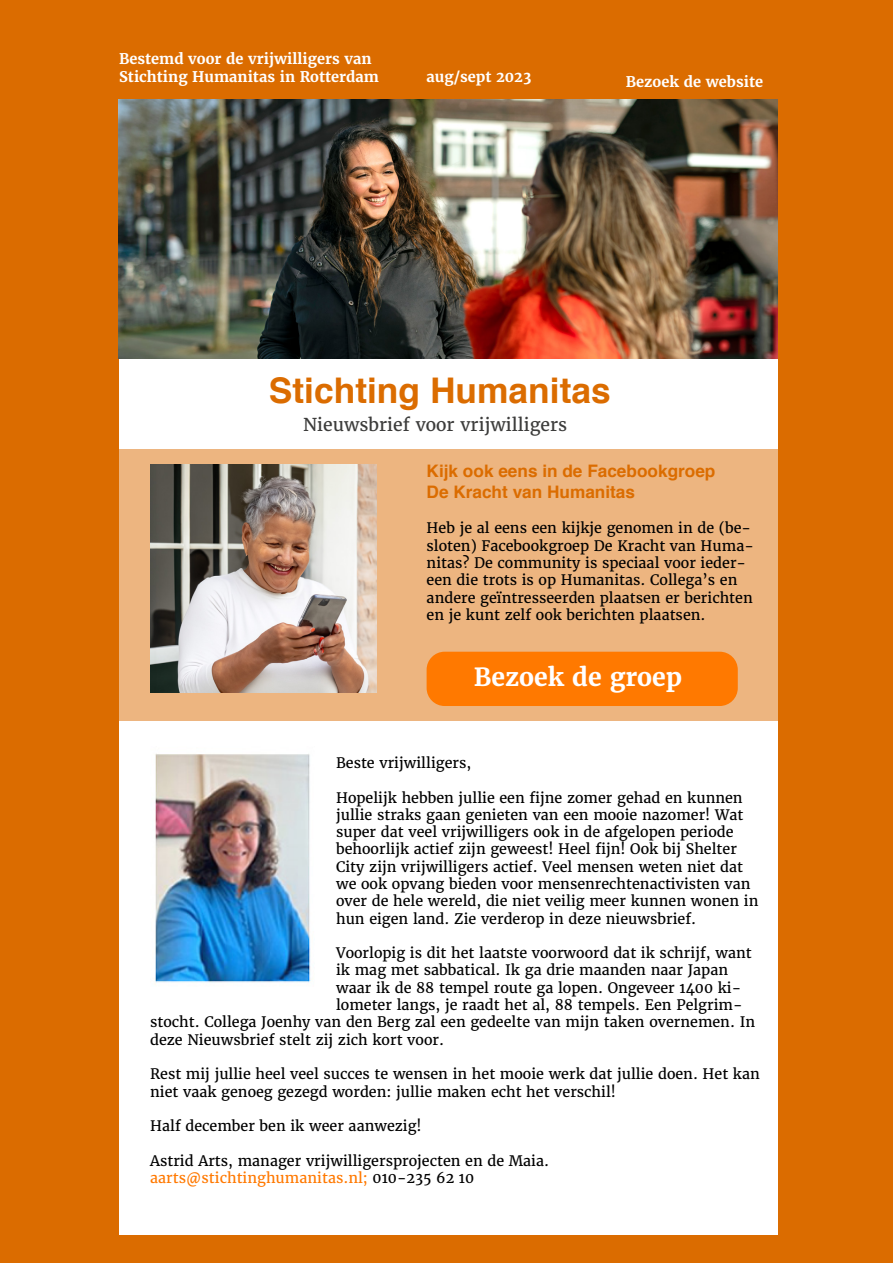
<style>
.page{position:relative;width:893px;height:1263px;background:#db6c00}
.page>*{position:absolute;margin:0;border:0;box-sizing:border-box;transform-origin:0 0}
.t1{font:700 35.4px "Helvetica";color:#db6c00}
.t2{font:700 24.9px "Merriweather";color:#fff}
.t3{font:17.7px "Merriweather";color:#3c3c3b}
.t4{font:700 17.25px/20.7px "Helvetica";color:#db6c00}
.t5{font:700 14.7px/17.5px "Merriweather";color:#fff}
.t6{font:14.4px/17.2px "Merriweather";color:#000}
.s1{color:#ff7900}
</style>
<div class="page">
<div style="left:119px;top:335px;width:659px;height:899px;background:#fff"></div>
<img style="left:119px;top:99px;width:659px;height:259px">
<div style="left:119px;top:449px;width:659px;height:272px;background:#edb580"></div>
<img style="left:150px;top:464px;width:227px;height:228px">
<div style="left:427px;top:652px;width:311px;height:54px;background:#ff7900;border-radius:18px"></div>
<img style="left:155px;top:753px;width:156px;height:230px">
<p class="t5" style="left:119px;top:50px;width:261px">Bestemd voor de vrijwilligers van<br>Stichting Humanitas in Rotterdam</p>
<p class="t5" style="left:427px;top:68px;width:106px">aug/sept 2023</p>
<p class="t5" style="left:626px;top:72px;width:139px">Bezoek de website</p>
<h1 class="t1" style="left:269px;top:362px;width:343px">Stichting Humanitas</h1>
<p class="t3" style="left:303px;top:414px;width:266px">Nieuwsbrief voor vrijwilligers</p>
<p class="t4" style="left:427px;top:461px;width:290px">Kijk ook eens in de Facebookgroep<br>De Kracht van Humanitas</p>
<p class="t6" style="left:427px;top:520px;width:329px">Heb je al eens een kijkje genomen in de (be&shy;sloten) Facebookgroep De Kracht van Huma&shy;nitas? De community is speciaal voor ieder&shy;een die trots is op Humanitas. Collega’s en andere geïntresseerden plaatsen er berichten en je kunt zelf ook berichten plaatsen.</p>
<h2 class="t2" style="left:474px;top:661px;width:210px">Bezoek de groep</h2>
<p class="t6" style="left:336px;top:754px;width:137px">Beste vrijwilligers,</p>
<p class="t6" style="left:336px;top:789px;width:424px">Hopelijk hebben jullie een fijne zomer gehad en kunnen jullie straks gaan genieten van een mooie nazomer! Wat super dat veel vrijwilligers ook in de afgelopen periode behoorlijk actief zijn geweest! Heel fijn! Ook bij Shelter City zijn vrijwilligers actief. Veel mensen weten niet dat we ook opvang bieden voor mensenrechtenactivisten van over de hele wereld, die niet veilig meer kunnen wonen in hun eigen land. Zie verderop in deze nieuwsbrief.</p>
<p class="t6" style="left:336px;top:944px;width:417px">Voorlopig is dit het laatste voorwoord dat ik schrijf, want</p>
<p class="t6" style="left:336px;top:962px;width:394px">ik mag met sabbatical. Ik ga drie maanden naar Japan</p>
<p class="t6" style="left:336px;top:979px;width:407px">waar ik de 88 tempel route ga lopen. Ongeveer 1400 ki-</p>
<p class="t6" style="left:336px;top:996px;width:408px">lometer langs, je raadt het al, 88 tempels. Een Pelgrim-</p>
<p class="t6" style="left:150px;top:1013px;width:606px">stocht. Collega Joenhy van den Berg zal een gedeelte van mijn taken overnemen. In</p>
<p class="t6" style="left:150px;top:1031px;width:295px">deze Nieuwsbrief stelt zij zich kort voor.</p>
<p class="t6" style="left:150px;top:1065px;width:611px">Rest mij jullie heel veel succes te wensen in het mooie werk dat jullie doen. Het kan niet vaak genoeg gezegd worden: jullie maken echt het verschil!</p>
<p class="t6" style="left:150px;top:1117px;width:273px">Half december ben ik weer aanwezig!</p>
<p class="t6" style="left:150px;top:1152px;width:400px">Astrid Arts, manager vrijwilligersprojecten en de Maia. <span class="s1">aarts@stichtinghumanitas.nl;</span> 010-235 62 10</p>
</div>
